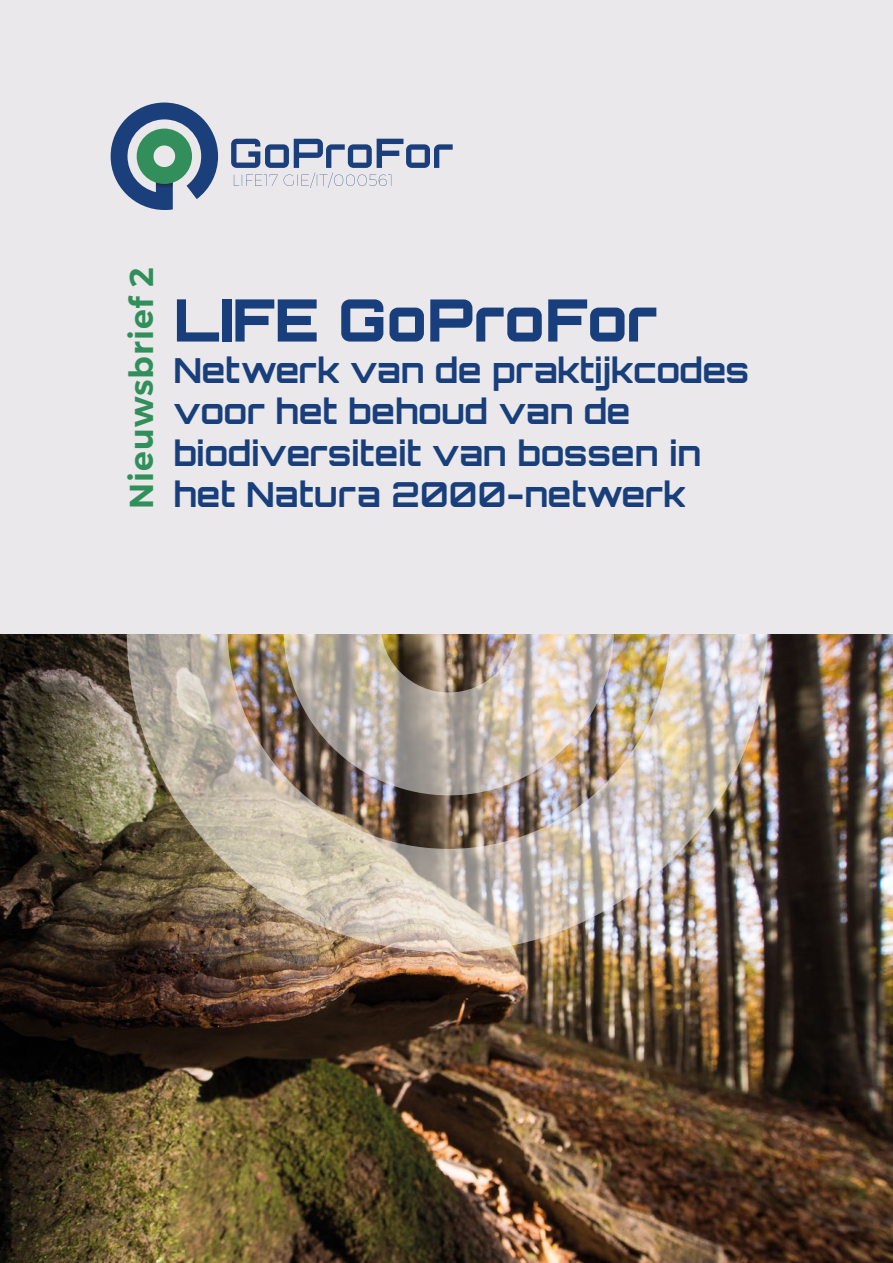
<style>
.page{position:relative;width:893px;height:1263px;background:#fff}
.page>*{position:absolute;margin:0;border:0;box-sizing:border-box;transform-origin:0 0}
.t1{font:900 58.5px "Orbitron";color:#183f7b}
.t2{font:700 34.5px/41.4px "Orbitron";color:#183f7b}
.t3{font:600 33px "Montserrat";letter-spacing:.03em;color:#318f5b}
</style>
<div class="page">
<img style="left:0;top:633px;width:893px;height:630px">
<img style="left:127px;top:633px;width:640px;height:319px">
<div style="left:0;top:0;width:893px;height:633px;background:#eae8ea"></div>
<svg style="left:111px;top:103px;width:107px;height:107px"></svg>
<svg style="left:231px;top:139px;width:222px;height:49px"></svg>
<p class="t3" style="left:115px;top:509px;width:243px;rotate:-90deg">Nieuwsbrief 2</p>
<h1 class="t1" style="left:174px;top:285px;width:485px">LIFE GoProFor</h1>
<p class="t2" style="left:174px;top:349px;width:577px">Netwerk van de praktijkcodes voor het behoud van de biodiversiteit van bossen in</p>
<p class="t2" style="left:174px;top:474px;width:513px">het Natura 2000-netwerk</p>
</div>
